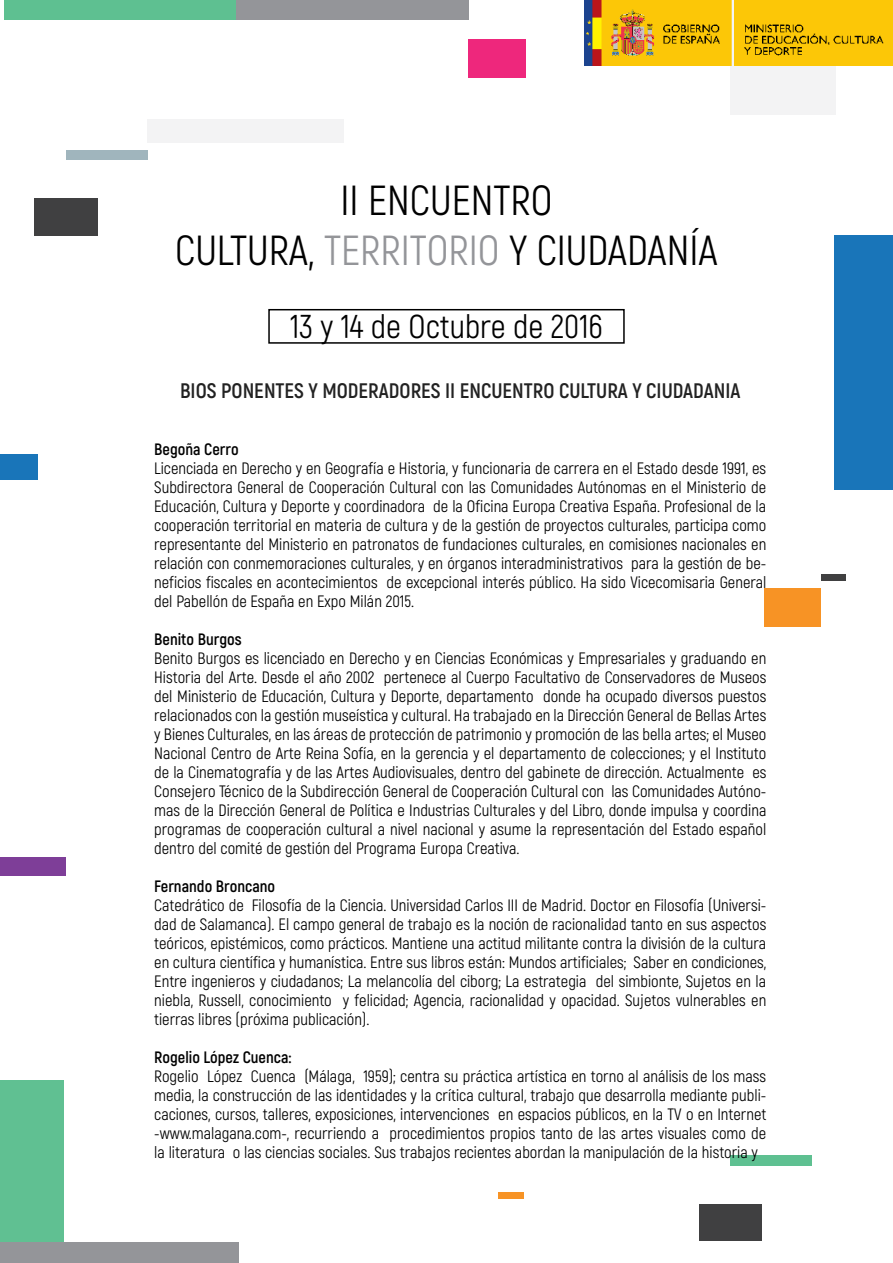
<style>
.page{position:relative;width:893px;height:1263px;background:#fff}
.page>*{position:absolute;margin:0;border:0;box-sizing:border-box;transform-origin:0 0}
.t1{font:42px "Akrobat";color:#000}
.t2{font:33px "Akrobat";color:#000}
.t3{font:700 21px "Akrobat";color:#222}
.t4{font:16.5px/18.9px "Akrobat";color:#000;text-align:justify}
.t5{font:700 16.5px "Akrobat";color:#000}
.s1{color:#949599}
</style>
<div class="page">
<div style="left:1px;top:1079px;width:63px;height:162px;background:#60c092"></div>
<div style="left:0;top:1242px;width:239px;height:21px;background:#949599"></div>
<div style="left:498px;top:1193px;width:26px;height:6px;background:#f79325"></div>
<div style="left:730px;top:1155px;width:81px;height:10px;background:#5ec091"></div>
<div style="left:699px;top:1205px;width:63px;height:36px;background:#404041"></div>
<div style="left:821px;top:574px;width:25px;height:6px;background:#404041"></div>
<div style="left:764px;top:588px;width:57px;height:38px;background:#f79325"></div>
<div style="left:834px;top:235px;width:59px;height:255px;background:#1975b9"></div>
<div style="left:469px;top:40px;width:57px;height:38px;background:#ee277c"></div>
<div style="left:147px;top:119px;width:197px;height:24px;background:#f3f3f4"></div>
<div style="left:66px;top:151px;width:81px;height:9px;background:#a0b5bd"></div>
<div style="left:34px;top:198px;width:64px;height:38px;background:#404041"></div>
<div style="left:4px;top:0;width:232px;height:20px;background:#5ec091"></div>
<div style="left:237px;top:0;width:232px;height:20px;background:#949599"></div>
<div style="left:0;top:454px;width:38px;height:25px;background:#1975b9"></div>
<div style="left:0;top:857px;width:66px;height:18px;background:#7e3e98"></div>
<div style="left:268px;top:309px;width:357px;height:35px;border:2px solid #000"></div>
<div style="left:730px;top:0;width:105px;height:115px;background:#f3f3f4"></div>
<img style="left:585px;top:0;width:308px;height:65px">
<p class="t1" style="left:340px;top:175px;width:214px">II ENCUENTRO</p>
<p class="t1" style="left:175px;top:225px;width:544px">CULTURA, <span class="s1">TERRITORIO</span> Y CIUDADANÍA</p>
<p class="t2" style="left:290px;top:306px;width:314px">13 y 14 de Octubre de 2016</p>
<p class="t3" style="left:180px;top:378px;width:562px">BIOS PONENTES Y MODERADORES II ENCUENTRO CULTURA Y CIUDADANIA</p>
<p class="t5" style="left:154px;top:439px;width:86px">Begoña Cerro</p>
<p class="t4" style="left:154px;top:459px;width:614px">Licenciada en Derecho y en Geografía e Historia, y funcionaria de carrera en el Estado desde 1991, es Subdirectora General de Cooperación Cultural con las Comunidades Autónomas en el Ministerio de Educación, Cultura y Deporte y coordinadora de la Oficina Europa Creativa España. Profesional de la cooperación territorial en materia de cultura y de la gestión de proyectos culturales, participa como representante del Ministerio en patronatos de fundaciones culturales, en comisiones nacionales en relación con conmemoraciones culturales, y en órganos interadministrativos para la gestión de be&shy;neficios fiscales en acontecimientos de excepcional interés público. Ha sido Vicecomisaria General del Pabellón de España en Expo Milán 2015.</p>
<p class="t5" style="left:154px;top:629px;width:89px">Benito Burgos</p>
<p class="t4" style="left:154px;top:649px;width:614px">Benito Burgos es licenciado en Derecho y en Ciencias Económicas y Empresariales y graduando en Historia del Arte. Desde el año 2002 pertenece al Cuerpo Facultativo de Conservadores de Museos del Ministerio de Educación, Cultura y Deporte, departamento donde ha ocupado diversos puestos relacionados con la gestión museística y cultural. Ha trabajado en la Dirección General de Bellas Artes y Bienes Culturales, en las áreas de protección de patrimonio y promoción de las bella artes; el Museo Nacional Centro de Arte Reina Sofía, en la gerencia y el departamento de colecciones; y el Instituto de la Cinematografía y de las Artes Audiovisuales, dentro del gabinete de dirección. Actualmente es Consejero Técnico de la Subdirección General de Cooperación Cultural con las Comunidades Autóno&shy;mas de la Dirección General de Política e Industrias Culturales y del Libro, donde impulsa y coordina programas de cooperación cultural a nivel nacional y asume la representación del Estado español dentro del comité de gestión del Programa Europa Creativa.</p>
<p class="t5" style="left:154px;top:876px;width:122px">Fernando Broncano</p>
<p class="t4" style="left:154px;top:895px;width:614px">Catedrático de Filosofía de la Ciencia. Universidad Carlos III de Madrid. Doctor en Filosofía (Universi&shy;dad de Salamanca). El campo general de trabajo es la noción de racionalidad tanto en sus aspectos teóricos, epistémicos, como prácticos. Mantiene una actitud militante contra la división de la cultura en cultura científica y humanística. Entre sus libros están: Mundos artificiales; Saber en condiciones, Entre ingenieros y ciudadanos; La melancolía del ciborg; La estrategia del simbionte, Sujetos en la niebla, Russell, conocimiento y felicidad; Agencia, racionalidad y opacidad. Sujetos vulnerables en tierras libres (próxima publicación).</p>
<p class="t5" style="left:154px;top:1046px;width:139px">Rogelio López Cuenca:</p>
<p class="t4" style="left:154px;top:1066px;width:614px">Rogelio López Cuenca (Málaga, 1959); centra su práctica artística en torno al análisis de los mass media, la construcción de las identidades y la crítica cultural, trabajo que desarrolla mediante publi&shy;caciones, cursos, talleres, exposiciones, intervenciones en espacios públicos, en la TV o en Internet -www.malagana.com-, recurriendo a procedimientos propios tanto de las artes visuales como de la literatura o las ciencias sociales. Sus trabajos recientes abordan la manipulación de la historia y</p>
</div>
